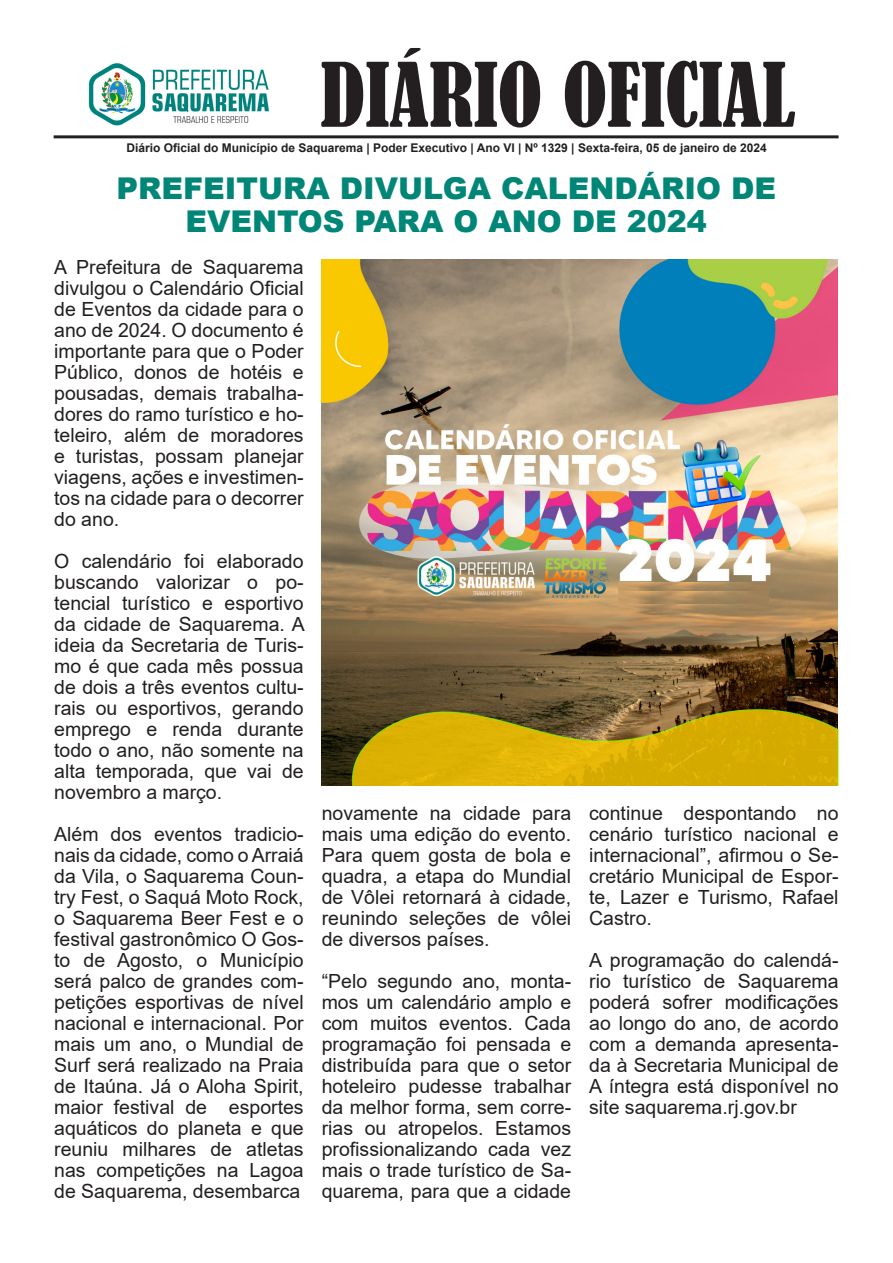
<style>
.page{position:relative;width:893px;height:1263px;background:#fff}
.page>*{position:absolute;margin:0;border:0;box-sizing:border-box;transform-origin:0 0}
.t1{font:condensed 82.5px "Bernard";color:#231f20}
.t2{font:900 30px "Arial";color:#008677}
.t3{font:19.5px/21px "Arial";color:#231f20;text-align:justify}
.t4{font:700 12px "Arial";color:#231f20}
</style>
<div class="page">
<hr style="left:54px;top:135px;width:785px;height:3px;background:#231f20">
<img style="left:88px;top:63px;width:181px;height:63px">
<img style="left:322px;top:259px;width:517px;height:526px">
<img style="left:619px;top:583px;width:149px;height:20px">
<p class="t1" style="left:321px;top:47px;width:476px">DIÁRIO OFICIAL</p>
<p class="t4" style="left:126px;top:139px;width:642px">Diário Oficial do Município de Saquarema | Poder Executivo | Ano VI | Nº 1329 | Sexta-feira, 05 de janeiro de 2024</p>
<p class="t2" style="left:116px;top:167px;width:661px">PREFEITURA DIVULGA CALENDÁRIO DE</p>
<p class="t2" style="left:186px;top:200px;width:523px">EVENTOS PARA O ANO DE 2024</p>
<p class="t3" style="left:54px;top:256px;width:251px">A Prefeitura de Saquarema divulgou o Calendário Oficial de Eventos da cidade para o ano de 2024. O documento é importante para que o Poder Público, donos de hotéis e pousadas, demais trabalha&shy;dores do ramo turístico e ho&shy;teleiro, além de moradores e turistas, possam planejar viagens, ações e investimen&shy;tos na cidade para o decorrer do ano.</p>
<p class="t3" style="left:54px;top:550px;width:252px">O calendário foi elaborado buscando valorizar o po&shy;tencial turístico e esportivo da cidade de Saquarema. A ideia da Secretaria de Turis&shy;mo é que cada mês possua de dois a três eventos cultu&shy;rais ou esportivos, gerando emprego e renda durante todo o ano, não somente na alta temporada, que vai de novembro a março.</p>
<p class="t3" style="left:54px;top:823px;width:251px">Além dos eventos tradicio&shy;nais da cidade, como o Arraiá da Vila, o Saquarema Coun&shy;try Fest, o Saquá Moto Rock, o Saquarema Beer Fest e o festival gastronômico O Gos&shy;to de Agosto, o Município será palco de grandes com&shy;petições esportivas de nível nacional e internacional. Por mais um ano, o Mundial de Surf será realizado na Praia de Itaúna. Já o Aloha Spirit, maior festival de esportes aquáticos do planeta e que reuniu milhares de atletas nas competições na Lagoa de Saquarema, desembarca</p>
<p class="t3" style="left:322px;top:802px;width:251px">novamente na cidade para mais uma edição do evento.<br>Para quem gosta de bola e quadra, a etapa do Mundial de Vôlei retornará à cidade, reunindo seleções de vôlei de diversos países.</p>
<p class="t3" style="left:322px;top:970px;width:251px">“Pelo segundo ano, monta&shy;mos um calendário amplo e com muitos eventos. Cada programação foi pensada e distribuída para que o setor hoteleiro pudesse trabalhar da melhor forma, sem corre&shy;rias ou atropelos. Estamos profissionalizando cada vez mais o trade turístico de Sa&shy;quarema, para que a cidade</p>
<p class="t3" style="left:589px;top:802px;width:251px">continue despontando no cenário turístico nacional e internacional”, afirmou o Se&shy;cretário Municipal de Espor&shy;te, Lazer e Turismo, Rafael Castro.</p>
<p class="t3" style="left:589px;top:949px;width:251px">A programação do calendá&shy;rio turístico de Saquarema poderá sofrer modificações ao longo do ano, de acordo com a demanda apresenta&shy;da à Secretaria Municipal de A íntegra está disponível no site saquarema.rj.gov.br</p>
</div>
